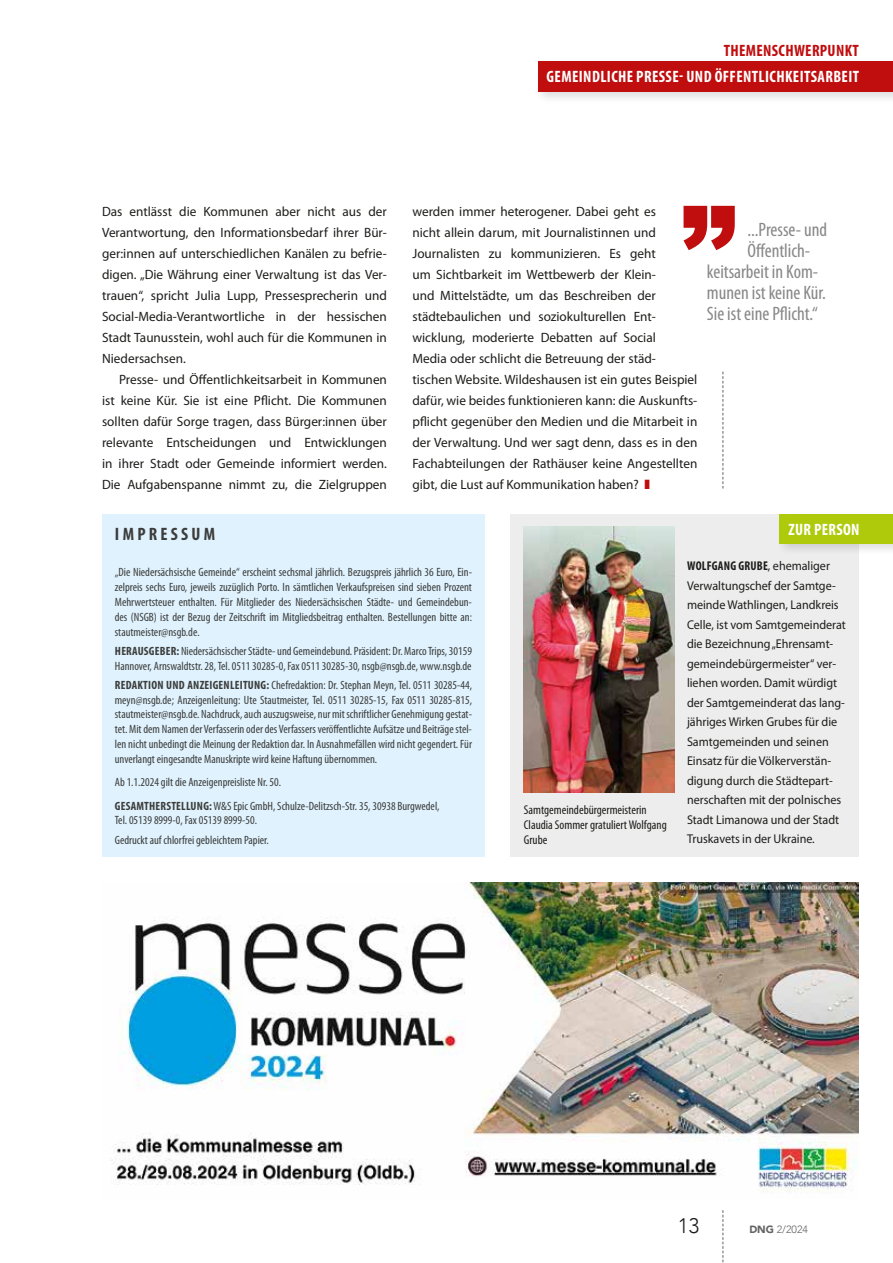
<style>
.page{position:relative;width:893px;height:1263px;background:#fff}
.page>*{position:absolute;margin:0;border:0;box-sizing:border-box;transform-origin:0 0}
.t1{font:300 21px "Avenir";color:#1d1d1b}
.t2{font:condensed 19.5px "Myriad Pro";color:#878787}
.t3{font:700 condensed 18px "Myriad Pro";letter-spacing:.18em;color:#3c3c3b}
.t4{font:700 condensed 16.5px "Myriad Pro";letter-spacing:.025em;color:#fff}
.t5{font:700 condensed 16.5px "Myriad Pro";letter-spacing:.02em;color:#c00d0e}
.t6{font:13.5px/21px "Myriad Pro";color:#1d1d1b;text-align:justify}
.t7{font:12.75px/19.5px "Myriad Pro";letter-spacing:-.005em;color:#1d1d1b;scale:.95 1}
.t8{font:condensed 12.75px/15.3px "Myriad Pro";color:#1d1d1b}
.t9{font:condensed 12px/14.9px "Myriad Pro";color:#3c3c3b}
.t10{font:300 10.5px "Avenir";color:#646363}
.s1{font-weight:700}
.s2{color:#c00d0e}
.s3{font-weight:700;font-stretch:condensed}
.s4{font-weight:900}
</style>
<div class="page">
<div style="left:534px;top:57px;width:359px;height:47px;background:#1d1d1b;opacity:.15"></div>
<div style="left:538px;top:61px;width:355px;height:31px;background:#c00d0e"></div>
<svg style="left:722px;top:1210px;width:1px;height:53px"></svg>
<img style="left:111px;top:882px;width:748px;height:311px">
<div style="left:102px;top:514px;width:383px;height:342px;background:#dff2fd"></div>
<div style="left:510px;top:514px;width:349px;height:342px;background:#ededed"></div>
<div style="left:776px;top:510px;width:117px;height:46px;background:#1d1d1b;opacity:.15"></div>
<div style="left:780px;top:514px;width:113px;height:29px;background:#afca0b"></div>
<img style="left:524px;top:527px;width:150px;height:265px">
<svg style="left:684px;top:206px;width:51px;height:44px"></svg>
<svg style="left:722px;top:372px;width:1px;height:116px"></svg>
<h3 class="t5" style="left:724px;top:41px;width:136px">THEMENSCHWERPUNKT</h3>
<h3 class="t4" style="left:547px;top:68px;width:314px">GEMEINDLICHE PRESSE- UND ÖFFENTLICHKEITSARBEIT</h3>
<p class="t6" style="left:102px;top:201px;width:286px">Das entlässt die Kommunen aber nicht aus der Verantwortung, den Informationsbedarf ihrer Bür&shy;ger:innen auf unterschiedlichen Kanälen zu befrie&shy;digen. „Die Währung einer Verwaltung ist das Ver&shy;trauen“, spricht Julia Lupp, Pressesprecherin und Social-Media-Verantwortliche in der hessischen Stadt Taunusstein, wohl auch für die Kommunen in Niedersachsen.</p>
<p class="t6" style="left:102px;top:369px;width:286px;text-indent:17px">Presse- und Öffentlichkeitsarbeit in Kommunen ist keine Kür. Sie ist eine Pflicht. Die Kommunen sollten dafür Sorge tragen, dass Bürger:innen über relevante Entscheidungen und Entwicklungen in ihrer Stadt oder Gemeinde informiert werden.<br>Die Aufgabenspanne nimmt zu, die Zielgruppen</p>
<h3 class="t3" style="left:115px;top:524px;width:102px">IMPRESSUM</h3>
<p class="t9" style="left:115px;top:565px;width:359px;text-align:justify">„Die Niedersächsische Gemeinde“ erscheint sechsmal jährlich. Bezugspreis jährlich 36 Euro, Ein&shy;zelpreis sechs Euro, jeweils zuzüglich Porto. In sämtlichen Verkaufspreisen sind sieben Prozent Mehrwertsteuer enthalten. Für Mitglieder des Niedersächsischen Städte- und Gemeindebun&shy;des (NSGB) ist der Bezug der Zeitschrift im Mitgliedsbeitrag enthalten. Bestellungen bitte an: stautmeister@nsgb.de .</p>
<p class="t9" style="left:115px;top:644px;width:359px"><span class="s1">HERAUSGEBER:</span> Niedersächsischer Städte- und Gemeindebund. Präsident: Dr. Marco Trips, 30159<br>Hannover, Arnswaldtstr. 28, Tel. 0511 30285-0, Fax 0511 30285-30, nsgb@nsgb.de, www.nsgb.de</p>
<p class="t9" style="left:115px;top:678px;width:359px;text-align:justify"><span class="s1">REDAKTION UND ANZEIGENLEITUNG:</span> Chefredaktion: Dr. Stephan Meyn, Tel. 0511 30285-44, meyn@nsgb.de; Anzeigenleitung: Ute Stautmeister, Tel. 0511 30285-15, Fax 0511 30285-815, stautmeister@nsgb.de. Nachdruck, auch auszugsweise, nur mit schriftlicher Genehmigung gestat&shy;tet. Mit dem Namen der Verfasserin oder des Verfassers veröffentlichte Aufsätze und Beiträge stel&shy;len nicht unbedingt die Meinung der Redaktion dar. In Ausnahmefällen wird nicht gegendert. Für unverlangt eingesandte Manuskripte wird keine Haftung übernommen.</p>
<p class="t9" style="left:115px;top:771px;width:326px;line-height:23.4px">Ab 1.1.2024 gilt die Anzeigenpreisliste Nr. 50.<br><span class="s1">GESAMTHERSTELLUNG:</span> W&amp;S Epic GmbH, Schulze-Delitzsch-Str. 35, 30938 Burgwedel,</p>
<p class="t9" style="left:115px;top:811px;width:156px;line-height:19px">Tel. 05139 8999-0, Fax 05139 8999-50.<br>Gedruckt auf chlorfrei gebleichtem Papier.</p>
<p class="t6" style="left:412px;top:201px;width:286px;text-align:left">werden immer heterogener. Dabei geht es<br>nicht allein darum, mit Journalistinnen und Journalisten zu kommunizieren. Es geht<br>um Sichtbarkeit im Wettbewerb der Klein-<br>und Mittelstädte, um das Beschreiben der städtebaulichen und soziokulturellen Ent&shy;wicklung, moderierte Debatten auf Social<br>Media oder schlicht die Betreuung der städ&shy;tischen Website. Wildeshausen ist ein gutes Beispiel dafür, wie beides funktionieren kann: die Auskunfts&shy;pflicht gegenüber den Medien und die Mitarbeit in der Verwaltung. Und wer sagt denn, dass es in den Fachabteilungen der Rathäuser keine Angestellten gibt, die Lust auf Kommunikation haben? <span class="s2">❚</span></p>
<h2 class="t2" style="left:747px;top:219px;width:81px">...Presse- und</h2>
<h2 class="t2" style="left:747px;top:240px;width:64px">Öffentlich-</h2>
<h2 class="t2" style="left:707px;top:261px;width:113px">keitsarbeit in Kom-</h2>
<h2 class="t2" style="left:707px;top:282px;width:120px">munen ist keine Kür.</h2>
<h2 class="t2" style="left:707px;top:303px;width:112px">Sie ist eine Pflicht.“</h2>
<h3 class="t4" style="left:788px;top:520px;width:72px">ZUR PERSON</h3>
<p class="t7" style="left:687px;top:557px;width:169px"><span class="s3">WOLFGANG GRUBE</span>, ehemaliger<br>Verwaltungschef der Samtge&shy;meinde Wathlingen, Landkreis<br>Celle, ist vom Samtgemeinderat die Bezeichnung „Ehrensamt&shy;gemeindebürgermeister“ ver&shy;liehen worden. Damit würdigt der Samtgemeinderat das lang&shy;jähriges Wirken Grubes für die<br>Samtgemeinden und seinen<br>Einsatz für die Völkerverstän&shy;digung durch die Städtepart&shy;nerschaften mit der polnisches<br>Stadt Limanowa und der Stadt<br>Truskavets in der Ukraine.</p>
<p class="t8" style="left:524px;top:802px;width:144px">Samtgemeindebürgermeisterin<br>Claudia Sommer gratuliert Wolfgang<br>Grube</p>
<h1 class="t1" style="left:678px;top:1214px;width:23px">13</h1>
<p class="t10" style="left:749px;top:1223px;width:60px"><span class="s4">DNG</span> 2/2024</p>
</div>
